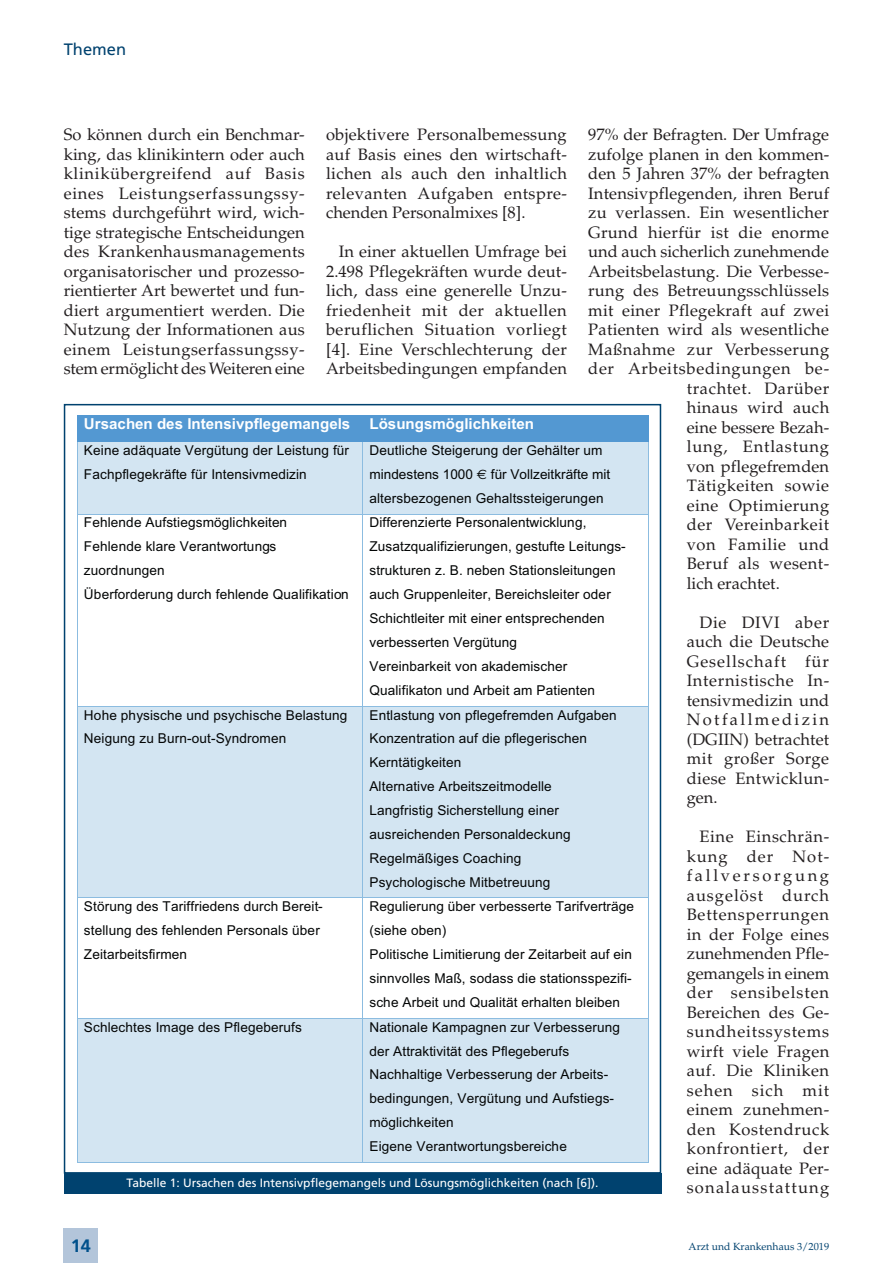
<style>
.page{position:relative;width:893px;height:1263px;background:#fff}
.page>*{position:absolute;margin:0;border:0;box-sizing:border-box;transform-origin:0 0}
.t1{font:700 18px "Frutiger";color:#00508b}
.Fliesstext{font:16.5px/19.5px "Palatino";letter-spacing:.02em;color:#231f20;text-align:justify}
.Fliesstext-2{font:16.5px "Palatino";color:#231f20}
.Fliesstext-3{font:16.5px "Palatino";letter-spacing:.045em;color:#231f20}
.Kopfzeile{font:16.5px "Frutiger";color:#00426f}
.t2{font:700 15.15px "Arial";color:#fff}
.t3{font:13.65px/23.9px "Arial";letter-spacing:.01em;color:#030505}
.BU{font:12px "Frutiger";color:#fff}
.t4{font:10.35px "Palatino";color:#00426f}
.s1{font-family:"Euro Sans"}
</style>
<div class="page">
<div style="left:64px;top:1229px;width:34px;height:34px;background:#b3c5da"></div>
<div style="left:78px;top:416px;width:285px;height:26px;background:#5398d2"></div>
<div style="left:363px;top:416px;width:285px;height:26px;background:#5398d2"></div>
<hr style="left:77px;top:415px;width:285px;height:1px;background:#5398d2">
<hr style="left:363px;top:415px;width:285px;height:1px;background:#5398d2">
<div style="left:78px;top:442px;width:284px;height:72px;background:#d3e5f2"></div>
<div style="left:363px;top:442px;width:285px;height:72px;background:#d3e5f2"></div>
<svg style="left:77px;top:416px;width:1px;height:26px"></svg>
<hr style="left:77px;top:442px;width:285px;height:1px;background:#5398d2">
<hr style="left:363px;top:442px;width:285px;height:1px;background:#5398d2">
<svg style="left:648px;top:415px;width:1px;height:27px"></svg>
<hr style="left:77px;top:442px;width:1px;height:72px;background:#8cbce0">
<hr style="left:362px;top:442px;width:1px;height:72px;background:#8cbce0">
<hr style="left:648px;top:442px;width:1px;height:72px;background:#8cbce0">
<hr style="left:77px;top:514px;width:285px;height:1px;background:#8cbce0">
<hr style="left:363px;top:514px;width:285px;height:1px;background:#8cbce0">
<hr style="left:77px;top:514px;width:1px;height:192px;background:#8cbce0">
<hr style="left:362px;top:514px;width:1px;height:192px;background:#8cbce0">
<hr style="left:648px;top:514px;width:1px;height:192px;background:#8cbce0">
<div style="left:78px;top:706px;width:284px;height:192px;background:#d3e5f2"></div>
<div style="left:363px;top:706px;width:285px;height:192px;background:#d3e5f2"></div>
<hr style="left:77px;top:706px;width:285px;height:1px;background:#8cbce0">
<hr style="left:363px;top:706px;width:285px;height:1px;background:#8cbce0">
<hr style="left:77px;top:706px;width:1px;height:192px;background:#8cbce0">
<hr style="left:362px;top:706px;width:1px;height:192px;background:#8cbce0">
<hr style="left:648px;top:706px;width:1px;height:192px;background:#8cbce0">
<hr style="left:77px;top:898px;width:285px;height:1px;background:#8cbce0">
<hr style="left:363px;top:898px;width:285px;height:1px;background:#8cbce0">
<hr style="left:77px;top:898px;width:1px;height:120px;background:#8cbce0">
<hr style="left:362px;top:898px;width:1px;height:120px;background:#8cbce0">
<hr style="left:648px;top:898px;width:1px;height:120px;background:#8cbce0">
<div style="left:78px;top:1018px;width:284px;height:144px;background:#d3e5f2"></div>
<div style="left:363px;top:1018px;width:285px;height:144px;background:#d3e5f2"></div>
<hr style="left:77px;top:1018px;width:285px;height:1px;background:#8cbce0">
<hr style="left:363px;top:1018px;width:285px;height:1px;background:#8cbce0">
<hr style="left:77px;top:1018px;width:1px;height:144px;background:#8cbce0">
<hr style="left:77px;top:1162px;width:285px;height:1px;background:#8cbce0">
<hr style="left:362px;top:1018px;width:1px;height:144px;background:#8cbce0">
<hr style="left:363px;top:1162px;width:285px;height:1px;background:#8cbce0">
<hr style="left:648px;top:1018px;width:1px;height:144px;background:#8cbce0">
<div style="left:64px;top:1173px;width:597px;height:21px;background:#00426f"></div>
<p class="Kopfzeile" style="left:64px;top:40px;width:64px">Themen</p>
<p class="Fliesstext-2" style="left:588px;top:125px;width:242px">97% der Befragten. Der Umfrage</p>
<p class="Fliesstext" style="left:588px;top:145px;width:242px">zufolge planen in den kommen-</p>
<p class="Fliesstext" style="left:588px;top:164px;width:243px">den 5 Jahren 37% der befragten</p>
<p class="Fliesstext" style="left:588px;top:184px;width:242px">Intensivpflegenden, ihren Beruf</p>
<p class="Fliesstext" style="left:588px;top:203px;width:242px">zu verlassen. Ein wesentlicher</p>
<p class="Fliesstext" style="left:588px;top:223px;width:242px">Grund hierfür ist die enorme</p>
<p class="Fliesstext-2" style="left:588px;top:242px;width:242px">und auch sicherlich zunehmende</p>
<p class="Fliesstext" style="left:588px;top:262px;width:242px">Arbeitsbelastung. Die Verbesse-</p>
<p class="Fliesstext" style="left:588px;top:281px;width:242px">rung des Betreuungsschlüssels</p>
<p class="Fliesstext" style="left:588px;top:301px;width:243px">mit einer Pflegekraft auf zwei</p>
<p class="Fliesstext" style="left:588px;top:320px;width:242px">Patienten wird als wesentliche</p>
<p class="Fliesstext" style="left:588px;top:340px;width:243px">Maßnahme zur Verbesserung</p>
<p class="Fliesstext-3" style="left:588px;top:359px;width:242px">der Arbeitsbedingungen be-</p>
<p class="Fliesstext" style="left:687px;top:379px;width:144px">trachtet. Darüber</p>
<p class="Fliesstext" style="left:687px;top:398px;width:144px">hinaus wird auch</p>
<p class="Fliesstext-2" style="left:687px;top:417px;width:144px">eine bessere Bezah-</p>
<p class="Fliesstext-3" style="left:687px;top:437px;width:144px">lung, Entlastung</p>
<p class="Fliesstext" style="left:687px;top:457px;width:144px">von pflegefremden</p>
<p class="Fliesstext" style="left:687px;top:476px;width:144px">Tätigkeiten sowie</p>
<p class="Fliesstext" style="left:687px;top:496px;width:144px">eine Optimierung</p>
<p class="Fliesstext" style="left:687px;top:515px;width:144px">der Vereinbarkeit</p>
<p class="Fliesstext" style="left:687px;top:535px;width:144px">von Familie und</p>
<p class="Fliesstext" style="left:687px;top:554px;width:144px">Beruf als wesent-</p>
<p class="Fliesstext-2" style="left:687px;top:573px;width:95px">lich erachtet.</p>
<p class="Fliesstext" style="left:687px;top:613px;width:144px;text-indent:13px">Die DIVI aber auch die Deutsche Gesellschaft für Internistische In&shy;tensivmedizin und Notfallmedizin (DGIIN) betrachtet mit großer Sorge diese Entwicklun&shy;gen.</p>
<p class="Fliesstext" style="left:687px;top:827px;width:144px;text-indent:13px">Eine Einschrän&shy;kung der Not&shy;fallversorgung ausgelöst durch Bettensperrungen in der Folge eines zunehmenden Pfle&shy;gemangels in einem der sensibelsten Bereichen des Ge&shy;sundheitssystems wirft viele Fragen auf. Die Kliniken sehen sich mit einem zunehmen&shy;den Kostendruck konfrontiert, der eine adäquate Per&shy;sonalausstattung</p>
<p class="Fliesstext" style="left:64px;top:125px;width:243px">So können durch ein Benchmar&shy;king, das klinikintern oder auch klinikübergreifend auf Basis eines Leistungserfassungssy&shy;stems durchgeführt wird, wich&shy;tige strategische Entscheidungen des Krankenhausmanagements organisatorischer und prozesso&shy;rientierter Art bewertet und fun&shy;diert argumentiert werden. Die Nutzung der Informationen aus einem Leistungserfassungssy&shy;stem ermöglicht des Weiteren eine</p>
<p class="Fliesstext" style="left:326px;top:125px;width:242px">objektivere Personalbemessung auf Basis eines den wirtschaft&shy;lichen als auch den inhaltlich relevanten Aufgaben entspre&shy;chenden Personalmixes [8].</p>
<p class="Fliesstext" style="left:326px;top:242px;width:243px;text-indent:13px">In einer aktuellen Umfrage bei 2.498 Pflegekräften wurde deut&shy;lich, dass eine generelle Unzu&shy;friedenheit mit der aktuellen beruflichen Situation vorliegt [4]. Eine Verschlechterung der Arbeitsbedingungen empfanden</p>
<p class="t2" style="left:84px;top:414px;width:268px">Ursachen des Intensivpflegemangels</p>
<p class="t2" style="left:369px;top:414px;width:166px">Lösungsmöglichkeiten</p>
<p class="t3" style="left:84px;top:439px;width:267px">Keine adäquate Vergütung der Leistung für<br>Fachpflegekräfte für Intensivmedizin</p>
<p class="t3" style="left:369px;top:486px;width:236px">altersbezogenen Gehaltssteigerungen</p>
<p class="t3" style="left:84px;top:511px;width:266px">Fehlende Aufstiegsmöglichkeiten<br>Fehlende klare Verantwortungs zuordnungen<br>Überforderung durch fehlende Qualifikation</p>
<p class="t3" style="left:369px;top:511px;width:258px">Differenzierte Personalentwicklung, Zusatzqualifizierungen, gestufte Leitungs&shy;strukturen z. B. neben Stationsleitungen auch Gruppenleiter, Bereichsleiter oder Schichtleiter mit einer entsprechenden verbesserten Vergütung<br>Vereinbarkeit von akademischer Qualifikaton und Arbeit am Patienten</p>
<p class="t3" style="left:84px;top:703px;width:265px">Hohe physische und psychische Belastung<br>Neigung zu Burn-out-Syndromen</p>
<p class="t3" style="left:369px;top:703px;width:249px">Entlastung von pflegefremden Aufgaben<br>Konzentration auf die pflegerischen<br>Kerntätigkeiten<br>Alternative Arbeitszeitmodelle<br>Langfristig Sicherstellung einer ausreichenden Personaldeckung<br>Regelmäßiges Coaching<br>Psychologische Mitbetreuung</p>
<p class="t3" style="left:84px;top:895px;width:240px">Störung des Tariffriedens durch Bereit&shy;stellung des fehlenden Personals über<br>Zeitarbeitsfirmen</p>
<p class="t3" style="left:369px;top:895px;width:266px">Regulierung über verbesserte Tarifverträge (siehe oben)<br>Politische Limitierung der Zeitarbeit auf ein sinnvolles Maß, sodass die stationsspezifi&shy;sche Arbeit und Qualität erhalten bleiben</p>
<p class="t3" style="left:84px;top:1015px;width:219px">Schlechtes Image des Pflegeberufs</p>
<p class="t3" style="left:369px;top:1015px;width:252px">Nationale Kampagnen zur Verbesserung der Attraktivität des Pflegeberufs Nachhaltige Verbesserung der Arbeits&shy;bedingungen, Vergütung und Aufstiegs&shy;möglichkeiten<br>Eigene Verantwortungsbereiche</p>
<p class="t3" style="left:369px;top:438px;width:242px">Deutliche Steigerung der Gehälter um mindestens 1000 <span class="s1">€</span> für Vollzeitkräfte mit</p>
<p class="BU" style="left:127px;top:1176px;width:473px">Tabelle 1: Ursachen des Intensivpflegemangels und Lösungsmöglichkeiten (nach [6]).</p>
<p class="t1" style="left:71px;top:1235px;width:22px">14</p>
<p class="t4" style="left:689px;top:1240px;width:142px">Arzt und Krankenhaus 3/2019</p>
</div>
